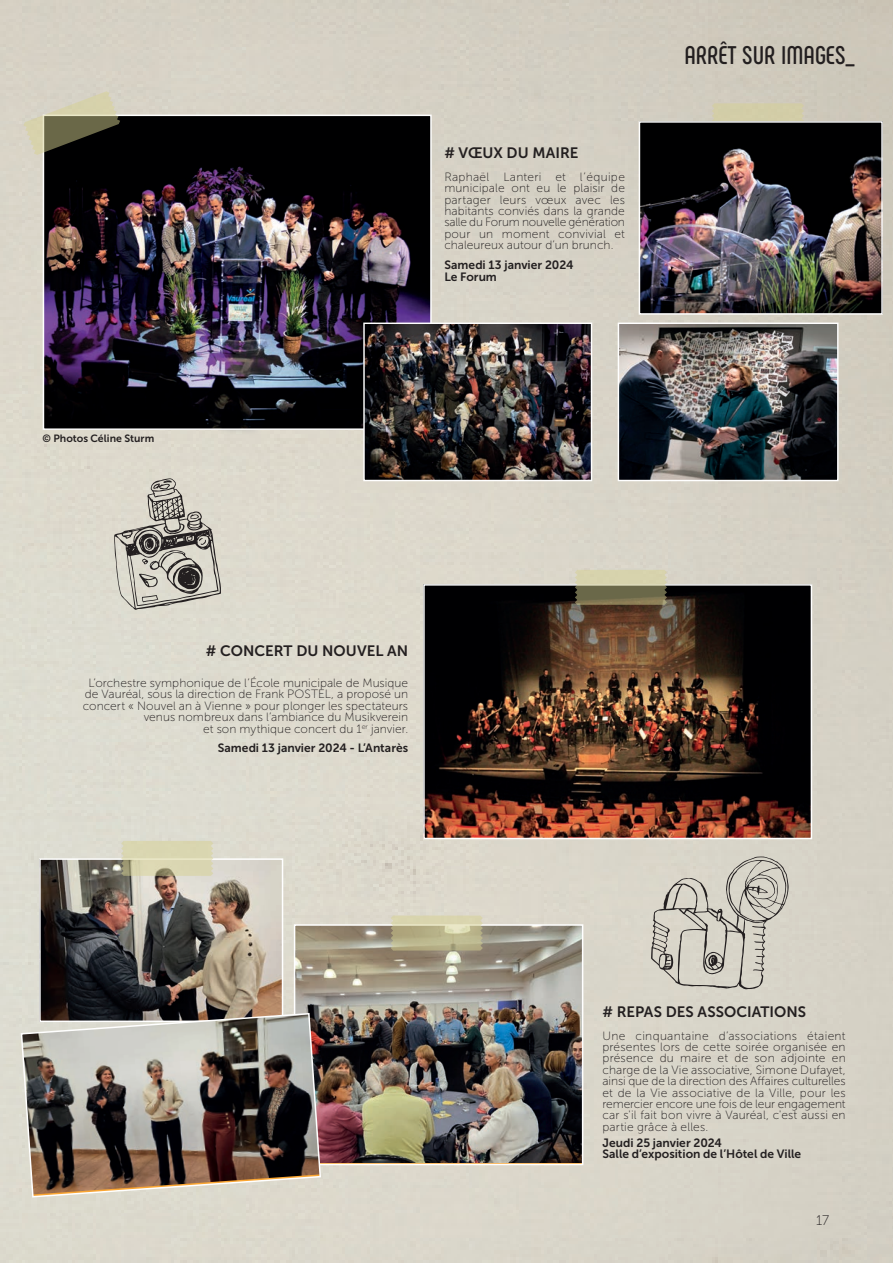
<style>
.page{position:relative;width:893px;height:1263px;background:#fff}
.page>*{position:absolute;margin:0;border:0;box-sizing:border-box;transform-origin:0 0}
.t1{font:700 25.5px "Phenomena";color:#231f20}
._2_-_Événement{font:15px "Museo Sans 700";letter-spacing:.005em;color:#231f20}
.t2{font:13.95px "Museo Sans 100";color:#231f20}
._3_-_Descriptif{font:12px/11.4px "Museo Sans 100";letter-spacing:.01em;color:#231f20;text-align:justify}
._2_-_Événement-2{font:12px/11.4px "Museo Sans 100";letter-spacing:.005em;color:#231f20;text-align:right}
._2_-_Événement-3{font:12px/11.4px "Museo Sans 700";color:#231f20}
._3_-_Descriptif-2{font:12px/11.4px "Museo Sans 700";color:#231f20}
._2_-_Événement-4{font:10.5px "Museo Sans 700";color:#231f20}
</style>
<div class="page">
<svg style="left:114px;top:478px;width:107px;height:132px;background:#b2aea5"></svg>
<img style="left:297px;top:927px;width:283px;height:235px">
<div style="left:294px;top:924px;width:289px;height:241px;border:2px solid #fff"></div>
<img style="left:42px;top:861px;width:238px;height:151px">
<div style="left:39px;top:858px;width:244px;height:164px;border:2px solid #fff"></div>
<img style="left:20px;top:1012px;width:302px;height:186px">
<svg style="left:651px;top:856px;width:138px;height:133px;background:#c3bfb5"></svg>
<img style="left:426px;top:587px;width:383px;height:249px">
<div style="left:423px;top:584px;width:389px;height:255px;border:2px solid #fff"></div>
<div style="left:712px;top:103px;width:92px;height:18px;background:#d2cda7"></div>
<div style="left:217px;top:397px;width:47px;height:39px;background:#dad6ca"></div>
<img style="left:46px;top:118px;width:383px;height:309px">
<div style="left:43px;top:115px;width:389px;height:315px;border:2px solid #fff"></div>
<svg style="left:23px;top:91px;width:97px;height:64px;background:#8d8a75"></svg>
<img style="left:365px;top:325px;width:225px;height:154px">
<div style="left:363px;top:323px;width:229px;height:158px;border:1px solid #fff"></div>
<img style="left:642px;top:124px;width:238px;height:188px">
<div style="left:639px;top:121px;width:244px;height:194px;border:2px solid #fff"></div>
<svg style="left:575px;top:570px;width:92px;height:35px;background:#9f9a78"></svg>
<img style="left:620px;top:325px;width:216px;height:154px">
<div style="left:618px;top:323px;width:220px;height:158px;border:1px solid #fff"></div>
<svg style="left:121px;top:841px;width:92px;height:35px;background:#d3d0ac"></svg>
<svg style="left:391px;top:915px;width:92px;height:35px;background:#c4bf98"></svg>
<p class="_2_-_Événement-4" style="left:43px;top:433px;width:113px">© Photos Céline Sturm</p>
<p class="_2_-_Événement" style="left:444px;top:144px;width:136px"># VŒUX DU MAIRE</p>
<p class="_3_-_Descriptif" style="left:444px;top:171px;width:182px">Raphaël Lanteri et l’équipe municipale ont eu le plaisir de partager leurs vœux avec les habitants conviés dans la grande salle du Forum nouvelle génération pour un moment convivial et chaleureux autour d’un brunch.</p>
<p class="_2_-_Événement-3" style="left:444px;top:259px;width:131px">Samedi 13 janvier 2024<br>Le Forum</p>
<p class="t1" style="left:684px;top:39px;width:172px">ARRÊT SUR IMAGES_</p>
<p class="_2_-_Événement" style="left:206px;top:642px;width:204px"># CONCERT DU NOUVEL AN</p>
<p class="_2_-_Événement-2" style="left:83px;top:677px;width:327px">L’orchestre symphonique de l’École municipale de Musique de Vauréal, sous la direction de Frank POSTEL, a proposé un concert « Nouvel an à Vienne » pour plonger les spectateurs venus nombreux dans l’ambiance du Musikverein<br>et son mythique concert du 1<sup>er</sup> janvier.</p>
<p class="_2_-_Événement-3" style="left:218px;top:742px;width:192px">Samedi 13 janvier 2024 - L’Antarès</p>
<p class="_2_-_Événement" style="left:602px;top:1003px;width:205px"># REPAS DES ASSOCIATIONS</p>
<p class="_3_-_Descriptif" style="left:602px;top:1030px;width:245px">Une cinquantaine d’associations étaient présentes lors de cette soirée organisée en présence du maire et de son adjointe en charge de la Vie associative, Simone Dufayet, ainsi que de la direction des Affaires culturelles et de la Vie associative de la Ville, pour les remercier encore une fois de leur engagement car s'il fait bon vivre à Vauréal, c'est aussi en partie grâce à elles.</p>
<p class="_3_-_Descriptif-2" style="left:602px;top:1136px;width:200px">Jeudi 25 janvier 2024<br>Salle d’exposition de l’Hôtel de Ville</p>
<p class="t2" style="left:816px;top:1213px;width:15px">17</p>
</div>
